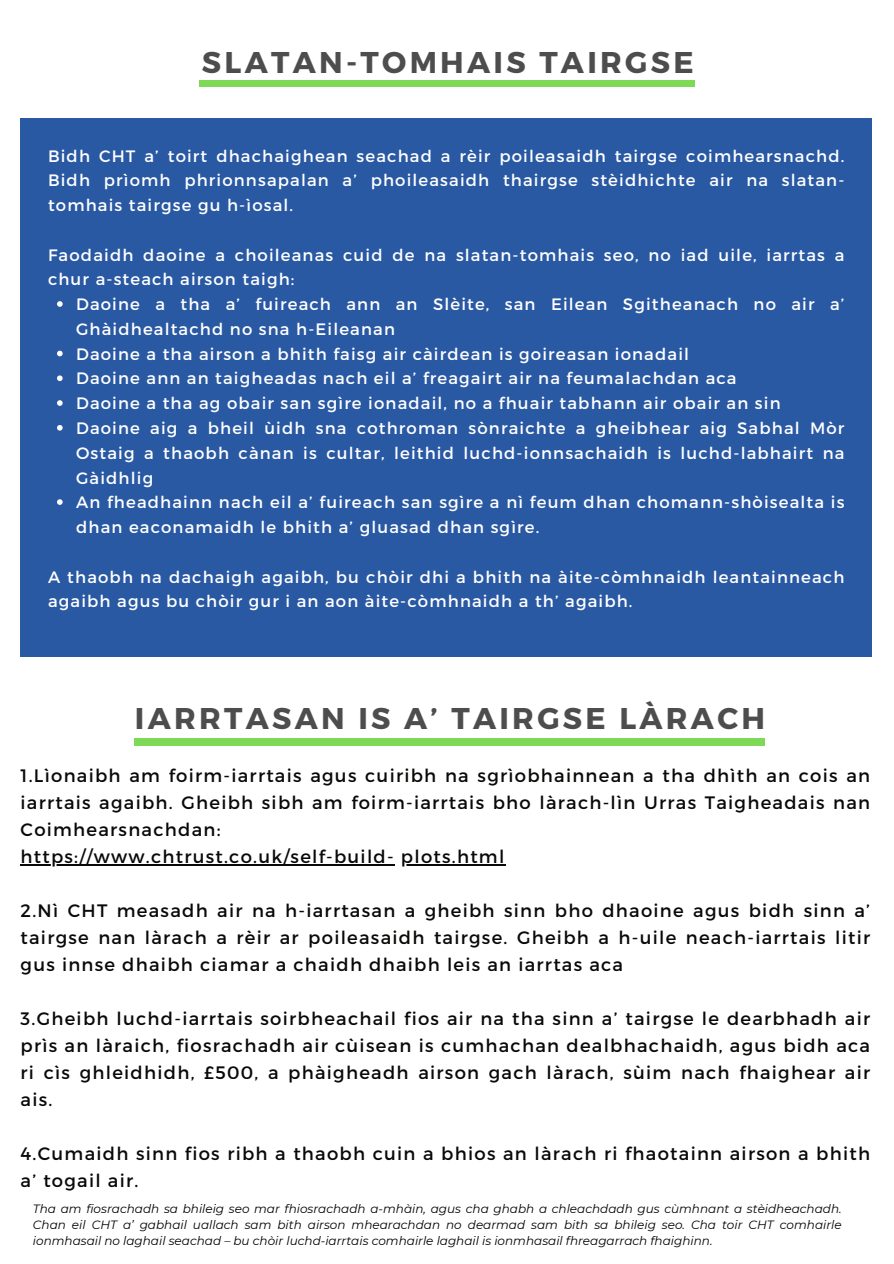
<style>
.page{position:relative;width:894px;height:1264px;background:#fff}
.page>*{position:absolute;margin:0;border:0;box-sizing:border-box;transform-origin:0 0}
.t1{font:700 30px "Montserrat";letter-spacing:.11em;color:#4d4d4d}
.t2{font:18px/27px "Montserrat";letter-spacing:.07em;color:#090908}
.t3{font:16.5px/24.8px "Montserrat";letter-spacing:.07em;color:#fff}
.t4{font:italic 12px/16px "Montserrat";color:#000;text-align:justify}
</style>
<div class="page">
<div style="left:21px;top:118px;width:850px;height:538px;background:#2a59a4"></div>
<hr style="left:21px;top:864px;width:374px;height:1px;background:#090908">
<hr style="left:401px;top:864px;width:104px;height:1px;background:#090908">
<div style="left:134px;top:738px;width:630px;height:7px;background:#7ed957"></div>
<svg style="left:57px;top:301px;width:6px;height:6px"></svg>
<svg style="left:57px;top:351px;width:6px;height:5px"></svg>
<svg style="left:57px;top:375px;width:6px;height:6px"></svg>
<svg style="left:57px;top:400px;width:6px;height:6px"></svg>
<svg style="left:57px;top:425px;width:6px;height:5px"></svg>
<svg style="left:57px;top:499px;width:6px;height:6px"></svg>
<div style="left:199px;top:80px;width:496px;height:7px;background:#7ed957"></div>
<p class="t1" style="left:202px;top:42px;width:493px">SLATAN-TOMHAIS TAIRGSE</p>
<p class="t3" style="left:48px;top:142px;width:797px;text-align:justify">Bidh CHT a’ toirt dhachaighean seachad a rèir poileasaidh tairgse coimhearsnachd.<br>Bidh prìomh phrionnsapalan a’ phoileasaidh thairgse stèidhichte air na slatan&shy;tomhais tairgse gu h-ìosal.</p>
<p class="t3" style="left:48px;top:241px;width:797px">Faodaidh daoine a choileanas cuid de na slatan-tomhais seo, no iad uile, iarrtas a chur a-steach airson taigh:</p>
<h2 class="t3" style="left:76px;top:291px;width:769px">Daoine a tha a’ fuireach ann an Slèite, san Eilean Sgitheanach no air a’<br>Ghàidhealtachd no sna h-Eileanan</h2>
<h1 class="t3" style="left:76px;top:340px;width:614px">Daoine a tha airson a bhith faisg air càirdean is goireasan ionadail</h1>
<h2 class="t3" style="left:76px;top:365px;width:662px">Daoine ann an taigheadas nach eil a’ freagairt air na feumalachdan aca</h2>
<h2 class="t3" style="left:76px;top:390px;width:706px">Daoine a tha ag obair san sgìre ionadail, no a fhuair tabhann air obair an sin</h2>
<h2 class="t3" style="left:76px;top:415px;width:769px;text-align:justify">Daoine aig a bheil ùidh sna cothroman sònraichte a gheibhear aig Sabhal Mòr Ostaig a thaobh cànan is cultar, leithid luchd-ionnsachaidh is luchd-labhairt na Gàidhlig</h2>
<h2 class="t3" style="left:76px;top:489px;width:769px">An fheadhainn nach eil a’ fuireach san sgìre a nì feum dhan chomann-shòisealta is dhan eaconamaidh le bhith a’ gluasad dhan sgìre.</h2>
<p class="t3" style="left:48px;top:563px;width:797px">A thaobh na dachaigh agaibh, bu chòir dhi a bhith na àite-còmhnaidh leantainneach agaibh agus bu chòir gur i an aon àite-còmhnaidh a th’ agaibh.</p>
<p class="t1" style="left:135px;top:698px;width:631px">IARRTASAN IS A’ TAIRGSE LÀRACH</p>
<h1 class="t2" style="left:21px;top:761px;width:850px;text-align:justify">1.Lìonaibh am foirm-iarrtais agus cuiribh na sgrìobhainnean a tha dhìth an cois an iarrtais agaibh. Gheibh sibh am foirm-iarrtais bho làrach-lìn Urras Taigheadais nan Coimhearsnachdan:</h1>
<h2 class="t2" style="left:21px;top:842px;width:485px">https://www.chtrust.co.uk/self-build- plots.html</h2>
<h2 class="t2" style="left:21px;top:896px;width:850px;text-align:justify">2.Nì CHT measadh air na h-iarrtasan a gheibh sinn bho dhaoine agus bidh sinn a’ tairgse nan làrach a rèir ar poileasaidh tairgse. Gheibh a h-uile neach-iarrtais litir gus innse dhaibh ciamar a chaidh dhaibh leis an iarrtas aca</h2>
<h2 class="t2" style="left:21px;top:1004px;width:850px">3.Gheibh luchd-iarrtais soirbheachail fios air na tha sinn a’ tairgse le dearbhadh air prìs an làraich, fiosrachadh air cùisean is cumhachan dealbhachaidh, agus bidh aca</h2>
<p class="t2" style="left:21px;top:1058px;width:850px">ri cìs ghleidhidh, £500, a phàigheadh airson gach làrach, sùim nach fhaighear air ais.</p>
<p class="t2" style="left:21px;top:1139px;width:850px">4.Cumaidh sinn fios ribh a thaobh cuin a bhios an làrach ri fhaotainn airson a bhith a’ togail air.</p>
<p class="t4" style="left:33px;top:1200px;width:810px">Tha am fiosrachadh sa bhileig seo mar fhiosrachadh a-mhàin, agus cha ghabh a chleachdadh gus cùmhnant a stèidheachadh.<br>Chan eil CHT a’ gabhail uallach sam bith airson mhearachdan no dearmad sam bith sa bhileig seo. Cha toir CHT comhairle ionmhasail no laghail seachad – bu chòir luchd-iarrtais comhairle laghail is ionmhasail fhreagarrach fhaighinn.</p>
</div>
